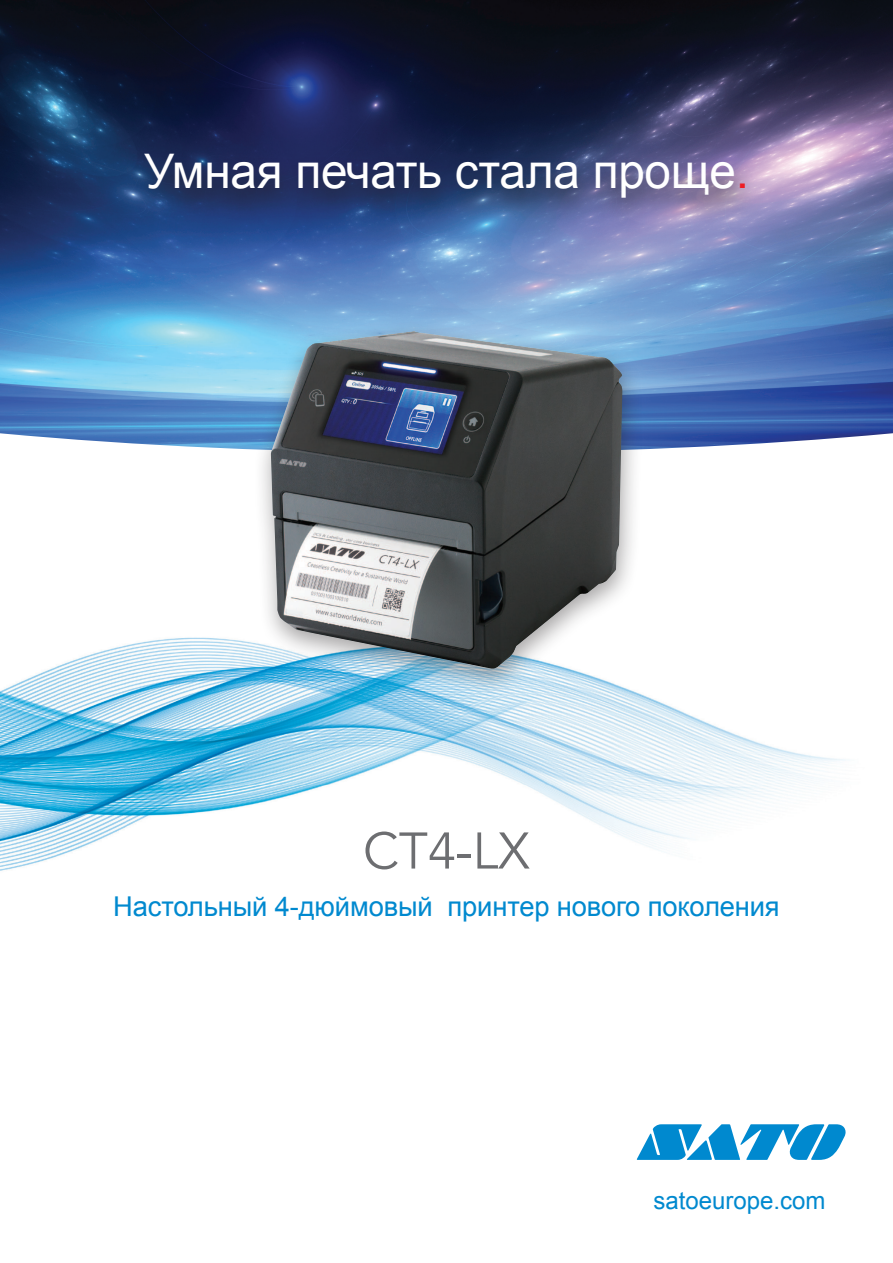
<style>
.page{position:relative;width:893px;height:1263px;background:#fff}
.page>*{position:absolute;margin:0;border:0;box-sizing:border-box;transform-origin:0 0}
.t1{font:51px "Avenir";color:#6d6e71}
.t2{font:47.7px "Arial";letter-spacing:-.005em;color:#fff}
.t3{font:27.3px "Arial";letter-spacing:-.005em;color:#0089cf}
.t4{font:24px "Arial";color:#0089cf}
.s1{color:#ee1d23}
</style>
<div class="page">
<img style="left:0;top:637px;width:845px;height:523px">
<img style="left:0;top:0;width:893px;height:450px">
<svg style="left:637px;top:1124px;width:209px;height:36px"></svg>
<div style="left:129px;top:148px;width:637px;height:80px;background:#231f20;opacity:.75"></div>
<div style="left:254px;top:320px;width:389px;height:375px;background:#231f20;opacity:.4"></div>
<img style="left:271px;top:331px;width:351px;height:338px">
<h2 class="t2" style="left:144px;top:140px;width:606px">Умная печать стала проще<span class="s1">.</span></h2>
<h1 class="t1" style="left:363px;top:821px;width:168px">CT4-LX</h1>
<p class="t3" style="left:113px;top:889px;width:668px">Настольный 4-дюймовый принтер нового поколения</p>
<p class="t4" style="left:653px;top:1185px;width:174px">satoeurope.com</p>
</div>
